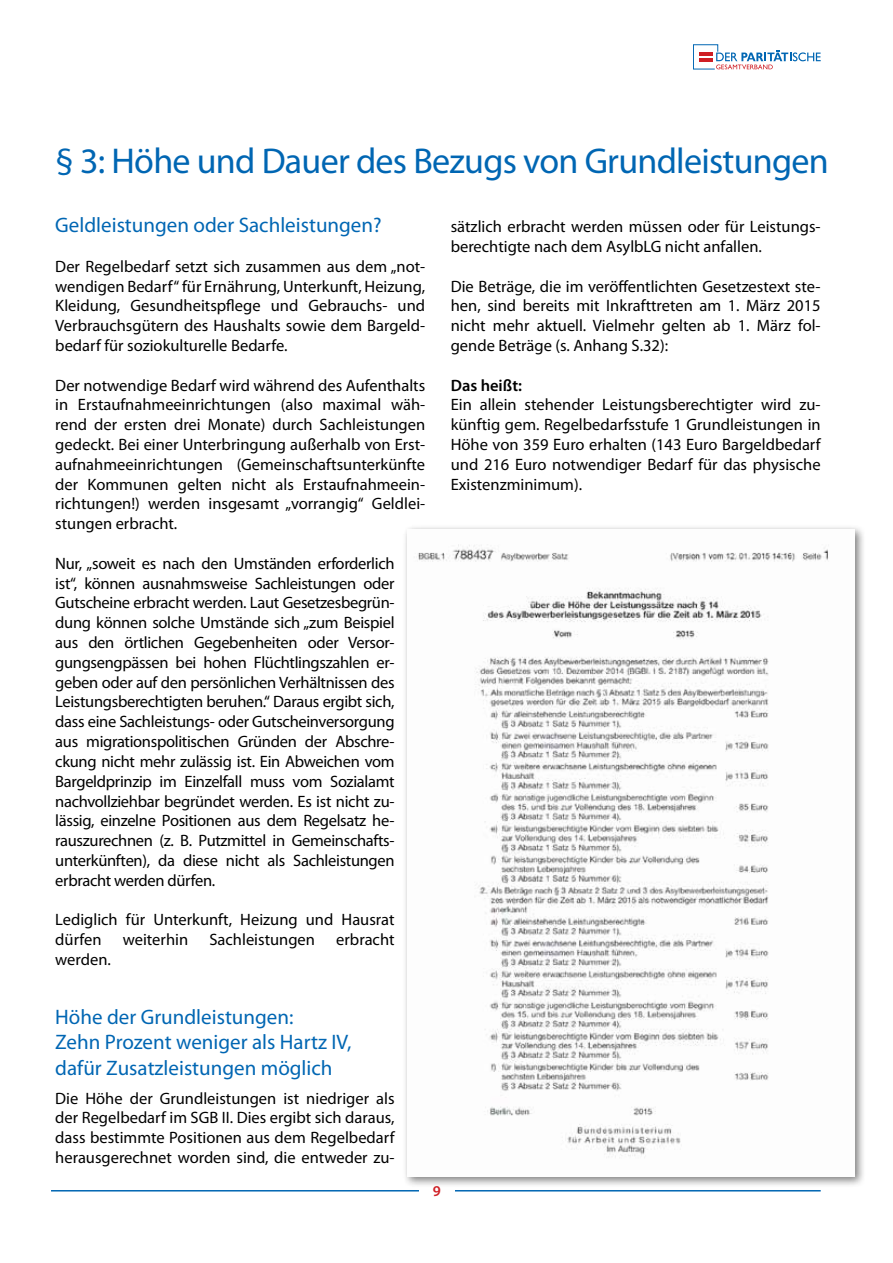
<style>
.page{position:relative;width:893px;height:1263px;background:#fff}
.page>*{position:absolute;margin:0;border:0;box-sizing:border-box;transform-origin:0 0}
.t1{font:36px "Myriad Pro";letter-spacing:-.02em;color:#0066b3}
.t2{font:21px/25.2px "Myriad Pro";color:#0066b3}
.t3{font:16.5px/19.8px "Myriad Pro";color:#000;text-align:justify}
.t4{font:600 16.5px "Myriad Pro";color:#000}
.t5{font:600 15px "Myriad Pro";color:#cf1f25}
</style>
<div class="page">
<hr style="left:51px;top:1190px;width:770px;height:1px;background:#0066b3">
<div style="left:419px;top:1185px;width:36px;height:26px;background:#fff"></div>
<svg style="left:693px;top:44px;width:128px;height:25px"></svg>
<div style="left:402px;top:524px;width:464px;height:664px;background:#000;opacity:.5"></div>
<img style="left:407px;top:529px;width:448px;height:648px">
<h1 class="t1" style="left:55px;top:139px;width:775px">§ 3: Höhe und Dauer des Bezugs von Grundleistungen</h1>
<p class="t2" style="left:55px;top:212px;width:328px">Geldleistungen oder Sachleistungen?</p>
<p class="t3" style="left:55px;top:256px;width:371px">Der Regelbedarf setzt sich zusammen aus dem „not&shy;wendigen Bedarf“ für Ernährung, Unterkunft, Heizung, Kleidung, Gesundheitspflege und Gebrauchs- und Verbrauchsgütern des Haushalts sowie dem Bargeld&shy;bedarf für soziokulturelle Bedarfe.</p>
<p class="t3" style="left:55px;top:375px;width:371px">Der notwendige Bedarf wird während des Aufenthalts in Erstaufnahmeeinrichtungen (also maximal wäh&shy;rend der ersten drei Monate) durch Sachleistungen gedeckt. Bei einer Unterbringung außerhalb von Erst&shy;aufnahmeeinrichtungen (Gemeinschaftsunterkünfte der Kommunen gelten nicht als Erstaufnahmeein&shy;richtungen!) werden insgesamt „vorrangig“ Geldlei&shy;stungen erbracht.</p>
<p class="t3" style="left:55px;top:553px;width:341px">Nur, „soweit es nach den Umständen erforderlich ist“, können ausnahmsweise Sachleistungen oder Gutscheine erbracht werden. Laut Gesetzesbegrün&shy;dung können solche Umstände sich „zum Beispiel aus den örtlichen Gegebenheiten oder Versor&shy;gungsengpässen bei hohen Flüchtlingszahlen er&shy;geben oder auf den persönlichen Verhältnissen des Leistungsberechtigten beruhen.“ Daraus ergibt sich, dass eine Sachleistungs- oder Gutscheinversorgung aus migrationspolitischen Gründen der Abschre&shy;ckung nicht mehr zulässig ist. Ein Abweichen vom Bargeldprinzip im Einzelfall muss vom Sozialamt nachvollziehbar begründet werden. Es ist nicht zu&shy;lässig, einzelne Positionen aus dem Regelsatz he&shy;rauszurechnen (z. B. Putzmittel in Gemeinschafts&shy;unterkünften), da diese nicht als Sachleistungen erbracht werden dürfen.</p>
<p class="t3" style="left:55px;top:910px;width:341px">Lediglich für Unterkunft, Heizung und Hausrat dürfen</p>
<p class="t3" style="left:451px;top:217px;width:371px">sätzlich erbracht werden müssen oder für Leistungs&shy;berechtigte nach dem AsylbLG nicht anfallen.</p>
<p class="t3" style="left:451px;top:276px;width:371px">Die Beträge, die im veröffentlichten Gesetzestext ste&shy;hen, sind bereits mit Inkrafttreten am 1. März 2015 nicht mehr aktuell. Vielmehr gelten ab 1. März fol&shy;gende Beträge (s. Anhang S.32):</p>
<p class="t4" style="left:451px;top:375px;width:73px">Das heißt:</p>
<p class="t3" style="left:451px;top:395px;width:371px">Ein allein stehender Leistungsberechtigter wird zu&shy;künftig gem. Regelbedarfsstufe 1 Grundleistungen in Höhe von 359 Euro erhalten (143 Euro Bargeldbedarf und 216 Euro notwendiger Bedarf für das physische Existenzminimum).</p>
<p class="t3" style="left:123px;top:929px;width:67px">weiterhin</p>
<p class="t3" style="left:209px;top:929px;width:107px">Sachleistungen</p>
<p class="t3" style="left:336px;top:929px;width:60px">erbracht</p>
<p class="t3" style="left:55px;top:949px;width:57px">werden.</p>
<p class="t2" style="left:55px;top:1004px;width:298px">Höhe der Grundleistungen:<br>Zehn Prozent weniger als Hartz IV, dafür Zusatzleistungen möglich</p>
<p class="t3" style="left:55px;top:1088px;width:341px">Die Höhe der Grundleistungen ist niedriger als der Regelbedarf im SGB II. Dies ergibt sich daraus, dass bestimmte Positionen aus dem Regelbedarf herausgerechnet worden sind, die entweder zu-</p>
<p class="t5" style="left:433px;top:1182px;width:10px">9</p>
</div>
